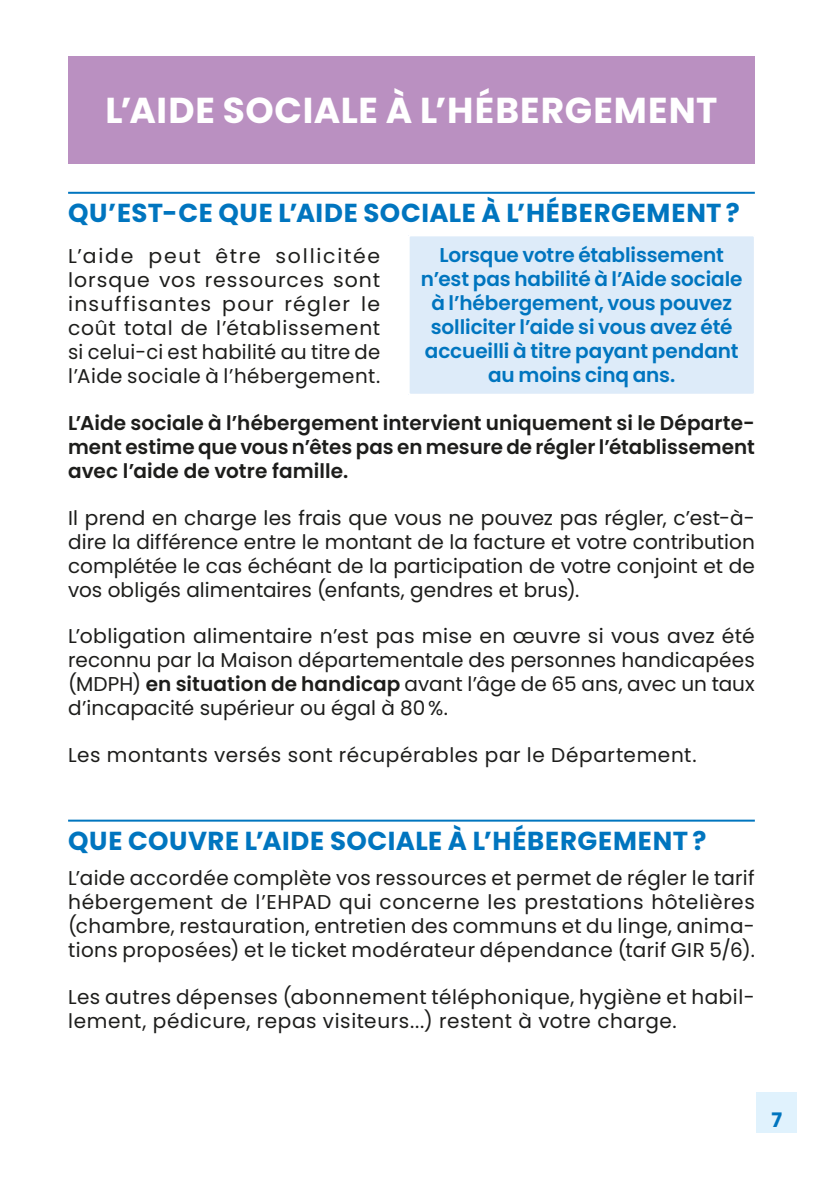
<style>
.page{position:relative;width:840px;height:1191px;background:#fff}
.page>*{position:absolute;margin:0;border:0;box-sizing:border-box;transform-origin:0 0}
.t1{font:700 36px "Poppins";letter-spacing:.025em;color:#fff}
.t2{font:700 26px "Poppins";letter-spacing:.02em;color:#0075bf}
.t3{font:20px/24px "Poppins";letter-spacing:.02em;color:#1d1d1b;text-align:justify}
.bloc{font:600 20px/24px "Poppins";letter-spacing:-.005em;color:#0075bf;text-align:center}
.t4{font:600 20px/24px "Poppins";color:#1d1d1b;text-align:justify}
.t5{font:700 20px "Poppins";color:#0075bf}
.s1{font-weight:600}
</style>
<div class="page">
<div style="left:756px;top:1091px;width:40px;height:41px;background:#e0f2fd"></div>
<div style="left:68px;top:57px;width:686px;height:107px;background:#ba90c1"></div>
<hr style="left:68px;top:192px;width:686px;height:2px;background:#0075bf">
<hr style="left:68px;top:819px;width:686px;height:2px;background:#0075bf">
<div style="left:410px;top:237px;width:342px;height:156px;background:#ddebf9"></div>
<div style="left:407px;top:234px;width:348px;height:162px;border:2px solid #fff;border-radius:2px"></div>
<p class="t1" style="left:105px;top:89px;width:613px">L’AIDE SOCIALE À L’HÉBERGEMENT</p>
<p class="t2" style="left:68px;top:198px;width:673px">QU’EST-CE QUE L’AIDE SOCIALE À L’HÉBERGEMENT ?</p>
<p class="t3" style="left:68px;top:244px;width:313px">L’aide peut être sollicitée lorsque vos ressources sont insuffisantes pour régler le coût total de l’établissement si celui-ci est habilité au titre de l’Aide sociale à l’hébergement.</p>
<p class="t4" style="left:68px;top:411px;width:688px">L’Aide sociale à l’hébergement intervient uniquement si le Départe&shy;ment estime que vous n’êtes pas en mesure de régler l’établissement avec l’aide de votre famille.</p>
<p class="t3" style="left:68px;top:506px;width:688px">Il prend en charge les frais que vous ne pouvez pas régler, c’est-à&shy;dire la différence entre le montant de la facture et votre contribution complétée le cas échéant de la participation de votre conjoint et de vos obligés alimentaires (enfants, gendres et brus).</p>
<p class="t3" style="left:68px;top:624px;width:687px">L’obligation alimentaire n’est pas mise en œuvre si vous avez été reconnu par la Maison départementale des personnes handicapées (MDPH) <span class="s1">en situation de handicap</span> avant l’âge de 65 ans, avec un taux d’incapacité supérieur ou égal à 80%.</p>
<p class="t3" style="left:68px;top:743px;width:629px">Les montants versés sont récupérables par le Département.</p>
<p class="bloc" style="left:420px;top:243px;width:323px">Lorsque votre établissement n’est pas habilité à l’Aide sociale à l’hébergement, vous pouvez solliciter l’aide si vous avez été accueilli à titre payant pendant au moins cinq ans.</p>
<p class="t2" style="left:68px;top:826px;width:639px">QUE COUVRE L’AIDE SOCIALE À L’HÉBERGEMENT ?</p>
<p class="t3" style="left:68px;top:866px;width:688px">L’aide accordée complète vos ressources et permet de régler le tarif hébergement de l’EHPAD qui concerne les prestations hôtelières (chambre, restauration, entretien des communs et du linge, anima&shy;tions proposées) et le ticket modérateur dépendance (tarif GIR 5/6).</p>
<p class="t3" style="left:68px;top:985px;width:687px">Les autres dépenses (abonnement téléphonique, hygiène et habil&shy;lement, pédicure, repas visiteurs...) restent à votre charge.</p>
<p class="t5" style="left:771px;top:1108px;width:12px">7</p>
</div>
